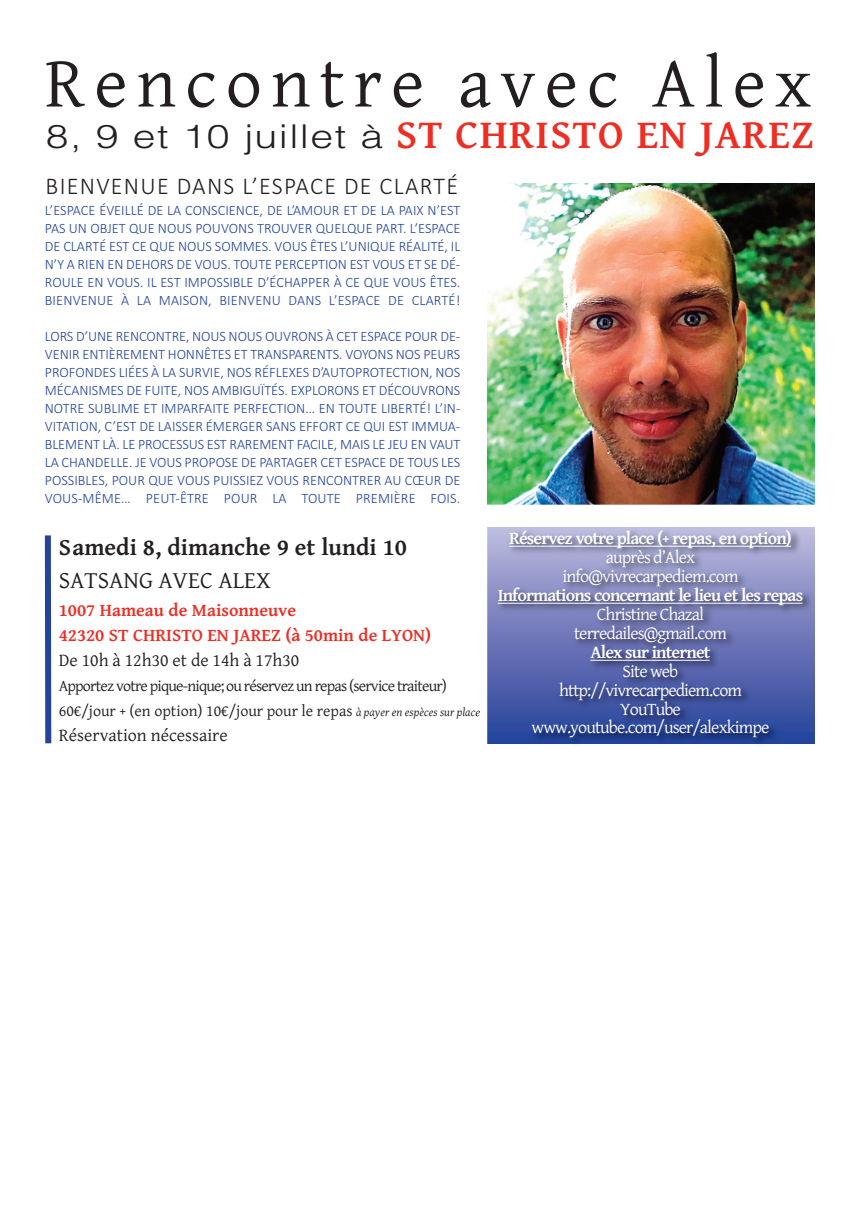
<style>
.page{position:relative;width:860px;height:1209px;background:#fff}
.page>*{position:absolute;margin:0;border:0;box-sizing:border-box;transform-origin:0 0}
.t1{font:72px "Gentium Basic";letter-spacing:.125em;color:#231f20}
.t2{font:700 41px "Gentium Basic";letter-spacing:.035em;color:#ee2d23}
.t3{font:300 24px "Calibri";letter-spacing:.055em;color:#231f20}
.t4{font:700 24px "Gentium Basic";color:#231f20}
.t5{font:24px "Gentium Basic";color:#231f20}
.t6{font:18px/18.7px "Gentium Basic";letter-spacing:-.05em;color:#fff;text-align:center}
.t7{font:700 18px "Gentium Basic";letter-spacing:-.05em;color:#fff}
.t8{font:700 18px/25px "Gentium Basic";color:#ee2d23}
.t9{font:18px "Gentium Basic";color:#231f20}
.t10{font:16px/25px "Gentium Basic";letter-spacing:-.05em;color:#231f20}
.t11{font:300 14.3px/18px "Calibri";letter-spacing:.01em;color:#22449c;text-align:justify}
.s1{font-family:"Helv";font-weight:300;font-size:32.8px;color:#231f20}
.s2{font-style:italic;font-size:12px}
</style>
<div class="page">
<img style="left:487px;top:183px;width:328px;height:321px">
<svg style="left:44px;top:535px;width:8px;height:209px"></svg>
<img style="left:476px;top:527px;width:339px;height:217px">
<hr style="left:509px;top:546px;width:282px;height:1px;background:#fff">
<hr style="left:498px;top:603px;width:304px;height:1px;background:#fff">
<hr style="left:590px;top:660px;width:120px;height:1px;background:#fff">
<h1 class="t1" style="left:45px;top:40px;width:768px">Rencontre avec Alex</h1>
<h2 class="t2" style="left:46px;top:110px;width:769px"><span class="s1">8, 9 et 10 juillet à</span> ST CHRISTO EN JAREZ</h2>
<h3 class="t3" style="left:46px;top:171px;width:414px">BIENVENUE DANS L’ESPACE DE CLARTÉ</h3>
<p class="t11" style="left:45px;top:201px;width:417px">L’ESPACE ÉVEILLÉ DE LA CONSCIENCE, DE L’AMOUR ET DE LA PAIX N’EST PAS UN OBJET QUE NOUS POUVONS TROUVER QUELQUE PART. L’ESPACE DE CLARTÉ EST CE QUE NOUS SOMMES. VOUS ÊTES L’UNIQUE RÉALITÉ, IL N’Y A RIEN EN DEHORS DE VOUS. TOUTE PERCEPTION EST VOUS ET SE DÉ-ROULE EN VOUS. IL EST IMPOSSIBLE D’ÉCHAPPER À CE QUE VOUS ÊTES.<br>BIENVENUE À LA MAISON, BIENVENU DANS L’ESPACE DE CLARTÉ!</p>
<p class="t11" style="left:45px;top:327px;width:417px">LORS D’UNE RENCONTRE, NOUS NOUS OUVRONS À CET ESPACE POUR DE-VENIR ENTIÈREMENT HONNÊTES ET TRANSPARENTS. VOYONS NOS PEURS PROFONDES LIÉES À LA SURVIE, NOS RÉFLEXES D’AUTOPROTECTION, NOS MÉCANISMES DE FUITE, NOS AMBIGUÏTÉS. EXPLORONS ET DÉCOUVRONS NOTRE SUBLIME ET IMPARFAITE PERFECTION… EN TOUTE LIBERTÉ! L’IN-VITATION, C’EST DE LAISSER ÉMERGER SANS EFFORT CE QUI EST IMMUA-BLEMENT LÀ. LE PROCESSUS EST RAREMENT FACILE, MAIS LE JEU EN VAUT LA CHANDELLE. JE VOUS PROPOSE DE PARTAGER CET ESPACE DE TOUS LES POSSIBLES, POUR QUE VOUS PUISSIEZ VOUS RENCONTRER AU CŒUR DE VOUS-MÊME… PEUT-ÊTRE POUR LA TOUTE PREMIÈRE FOIS.</p>
<h3 class="t4" style="left:59px;top:532px;width:350px">Samedi 8, dimanche 9 et lundi 10</h3>
<h3 class="t5" style="left:59px;top:565px;width:214px">SATSANG AVEC ALEX</h3>
<p class="t8" style="left:59px;top:597px;width:374px">1007 Hameau de Maisonneuve<br>42320 ST CHRISTO EN JAREZ (à 50min de LYON)</p>
<p class="t9" style="left:59px;top:649px;width:242px">De 10h à 12h30 et de 14h à 17h30</p>
<p class="t10" style="left:59px;top:673px;width:423px">Apportez votre pique-nique; ou réservez un repas (service traiteur)<br>60€/jour + (en option) 10€/jour pour le repas <span class="s2">à payer en espèces sur place</span></p>
<p class="t9" style="left:59px;top:724px;width:170px">Réservation nécessaire</p>
<p class="t7" style="left:509px;top:527px;width:284px">Réservez votre place (+ repas, en option)</p>
<p class="t6" style="left:563px;top:547px;width:177px;line-height:19px">auprès d’Alex info@vivrecarpediem.com</p>
<p class="t7" style="left:498px;top:584px;width:307px">Informations concernant le lieu et les repas</p>
<p class="t6" style="left:574px;top:604px;width:155px;line-height:19px">Christine Chazal terredailes@gmail.com</p>
<p class="t7" style="left:590px;top:641px;width:122px">Alex sur internet</p>
<p class="t6" style="left:532px;top:661px;width:239px">Site web http://vivrecarpediem.com<br>YouTube www.youtube.com/user/alexkimpe</p>
</div>
